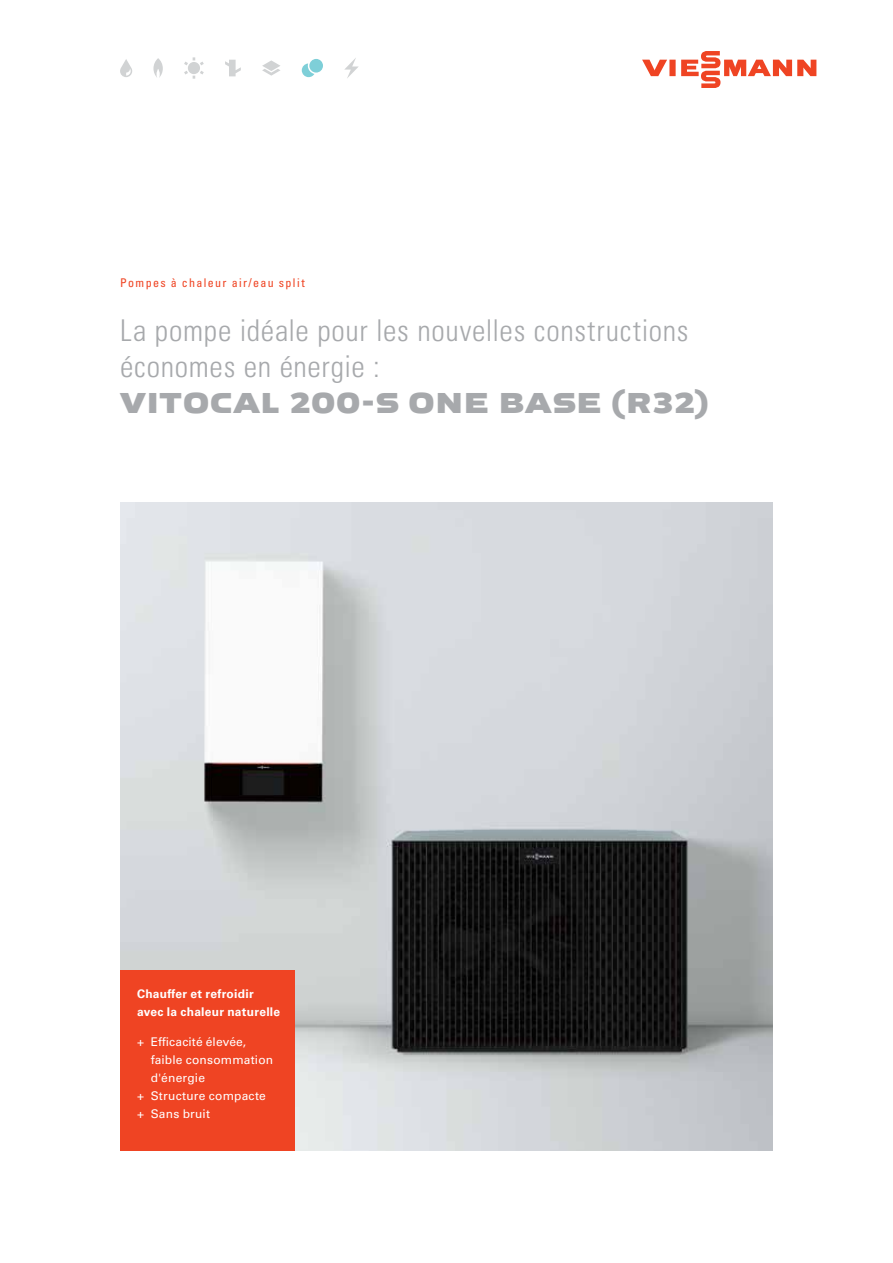
<style>
.page{position:relative;width:893px;height:1263px;background:#fff}
.page>*{position:absolute;margin:0;border:0;box-sizing:border-box;transform-origin:0 0}
.t1{font:30px/36px "Univers LTCYR 47 Light Cond";letter-spacing:.025em;color:#a7a9ac}
.t2{font:700 30px "Viessmann Wide";letter-spacing:.025em;color:#a7a9ac}
.t3{font:12px "Univers LTCYR 55 Roman";letter-spacing:.015em;color:#fff}
.t4{font:700 12px/18px "Univers LTCYR 65";letter-spacing:.02em;color:#fff}
.t5{font:condensed 12px "Univers LTCYR 57";letter-spacing:.115em;color:#ef4423}
</style>
<div class="page">
<img style="left:120px;top:503px;width:653px;height:648px">
<div style="left:120px;top:971px;width:174px;height:180px;background:#ef4423"></div>
<svg style="left:642px;top:51px;width:174px;height:37px"></svg>
<svg style="left:302px;top:59px;width:21px;height:18px"></svg>
<svg style="left:344px;top:58px;width:15px;height:20px"></svg>
<svg style="left:184px;top:57px;width:20px;height:22px"></svg>
<svg style="left:225px;top:60px;width:16px;height:16px"></svg>
<svg style="left:262px;top:60px;width:18px;height:16px"></svg>
<svg style="left:153px;top:58px;width:10px;height:20px"></svg>
<svg style="left:120px;top:59px;width:12px;height:18px"></svg>
<p class="t5" style="left:120px;top:275px;width:186px">Pompes à chaleur air/eau split</p>
<h1 class="t1" style="left:120px;top:310px;width:570px">La pompe idéale pour les nouvelles constructions économes en énergie :</h1>
<h1 class="t2" style="left:120px;top:383px;width:590px">VITOCAL 200-S ONE BASE (R32)</h1>
<p class="t4" style="left:137px;top:984px;width:145px">Chauffer et refroidir avec la chaleur naturelle</p>
<p class="t3" style="left:137px;top:1033px;width:111px">+ Efficacité élevée,</p>
<p class="t3" style="left:151px;top:1051px;width:124px">faible consommation</p>
<p class="t3" style="left:151px;top:1069px;width:56px">d'énergie</p>
<p class="t3" style="left:137px;top:1087px;width:130px">+ Structure compacte</p>
<p class="t3" style="left:137px;top:1105px;width:75px">+ Sans bruit</p>
</div>
